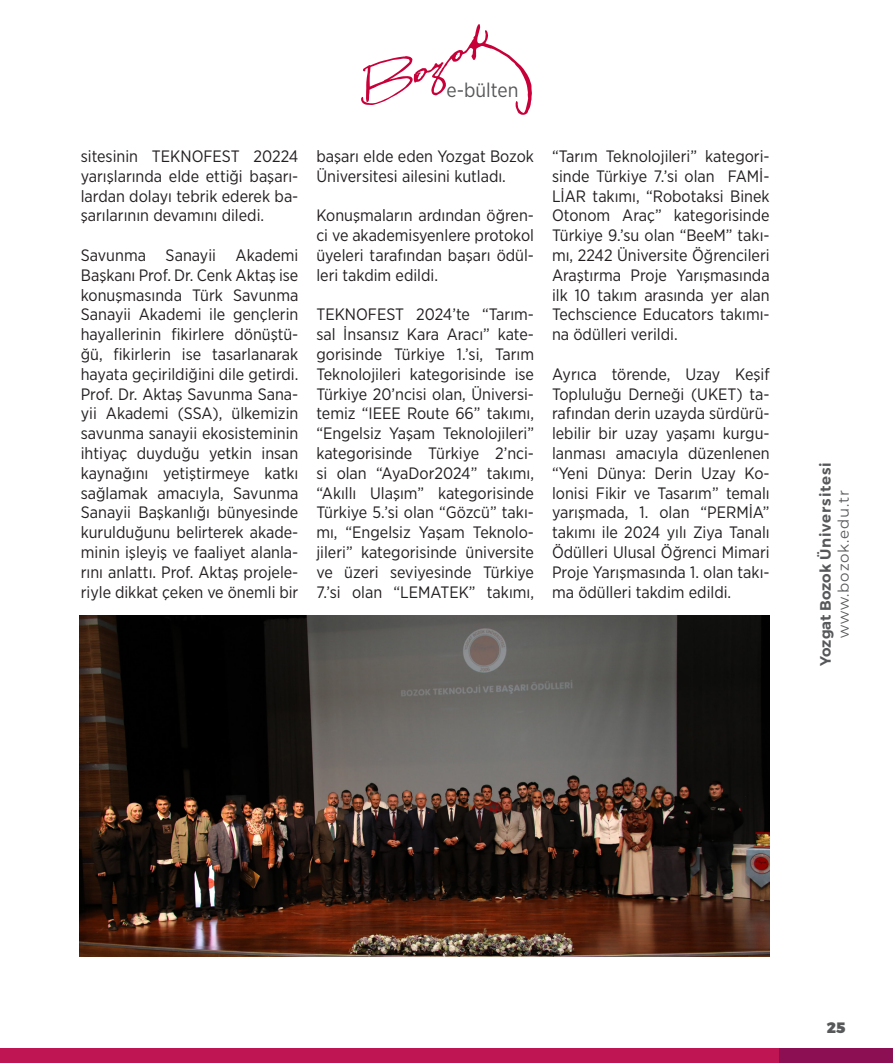
<style>
.page{position:relative;width:893px;height:1063px;background:#fff}
.page>*{position:absolute;margin:0;border:0;box-sizing:border-box;transform-origin:0 0}
.t1{font:19.95px "Gotham Narrow";color:#57585a}
.t2{font:16.5px/19.8px "Gotham Narrow";color:#231f20;text-align:justify}
.t3{font:600 15px "Gontserrat";letter-spacing:.045em;color:#57585a}
.t4{font:15px "Montserrat";letter-spacing:.06em;color:#57585a}
.t5{font:900 15px "Gontserrat";color:#57585a}
</style>
<div class="page">
<div style="left:0;top:1048px;width:893px;height:15px;background:#8c0f54"></div>
<div style="left:0;top:1048px;width:779px;height:15px;background:#bf1553"></div>
<svg style="left:361px;top:24px;width:171px;height:91px"></svg>
<img style="left:80px;top:616px;width:690px;height:341px">
<p class="t1" style="left:446px;top:78px;width:74px">e-bülten</p>
<p class="t2" style="left:81px;top:146px;width:219px">sitesinin TEKNOFEST 20224 yarışlarında elde ettiği başarı&shy;lardan dolayı tebrik ederek ba&shy;şarılarının devamını diledi.</p>
<p class="t2" style="left:81px;top:245px;width:219px">Savunma Sanayii Akademi Başkanı Prof. Dr. Cenk Aktaş ise konuşmasında Türk Savunma Sanayii Akademi ile gençlerin hayallerinin fikirlere dönüştü&shy;ğü, fikirlerin ise tasarlanarak hayata geçirildiğini dile getirdi.<br>Prof. Dr. Aktaş Savunma Sana&shy;yii Akademi (SSA), ülkemizin savunma sanayii ekosisteminin ihtiyaç duyduğu yetkin insan kaynağını yetiştirmeye katkı sağlamak amacıyla, Savunma Sanayii Başkanlığı bünyesinde kurulduğunu belirterek akade&shy;minin işleyiş ve faaliyet alanla&shy;rını anlattı. Prof. Aktaş projele&shy;riyle dikkat çeken ve önemli bir</p>
<p class="t2" style="left:316px;top:146px;width:219px">başarı elde eden Yozgat Bozok<br>Üniversitesi ailesini kutladı.</p>
<p class="t2" style="left:316px;top:205px;width:219px">Konuşmaların ardından öğren&shy;ci ve akademisyenlere protokol üyeleri tarafından başarı ödül&shy;leri takdim edildi.</p>
<p class="t2" style="left:316px;top:304px;width:219px">TEKNOFEST 2024’te “Tarım&shy;sal İnsansız Kara Aracı” kate&shy;gorisinde Türkiye 1.’si, Tarım Teknolojileri kategorisinde ise Türkiye 20’ncisi olan, Üniversi&shy;temiz “IEEE Route 66” takımı, “Engelsiz Yaşam Teknolojileri” kategorisinde Türkiye 2’nci&shy;si olan “AyaDor2024” takımı, “Akıllı Ulaşım” kategorisinde Türkiye 5.’si olan “Gözcü” takı&shy;mı, “Engelsiz Yaşam Teknolo&shy;jileri” kategorisinde üniversite ve üzeri seviyesinde Türkiye 7.’si olan “LEMATEK” takımı,</p>
<p class="t2" style="left:552px;top:146px;width:219px">“Tarım Teknolojileri” kategori&shy;sinde Türkiye 7.’si olan FAMİ-LİAR takımı, “Robotaksi Binek Otonom Araç” kategorisinde Türkiye 9.’su olan “BeeM” takı&shy;mı, 2242 Üniversite Öğrencileri Araştırma Proje Yarışmasında ilk 10 takım arasında yer alan Techscience Educators takımı&shy;na ödülleri verildi.</p>
<p class="t2" style="left:552px;top:364px;width:219px">Ayrıca törende, Uzay Keşif Topluluğu Derneği (UKET) ta&shy;rafından derin uzayda sürdürü&shy;lebilir bir uzay yaşamı kurgu&shy;lanması amacıyla düzenlenen “Yeni Dünya: Derin Uzay Ko&shy;lonisi Fikir ve Tasarım” temalı yarışmada, 1. olan “PERMİA” takımı ile 2024 yılı Ziya Tanalı Ödülleri Ulusal Öğrenci Mimari Proje Yarışmasında 1. olan takı&shy;ma ödülleri takdim edildi.</p>
<p class="t3" style="left:813px;top:666px;width:206px;rotate:-90deg">Yozgat Bozok Üniversitesi</p>
<p class="t4" style="left:833px;top:638px;width:150px;rotate:-90deg">www.bozok.edu.tr</p>
<p class="t5" style="left:827px;top:1015px;width:20px">25</p>
</div>
